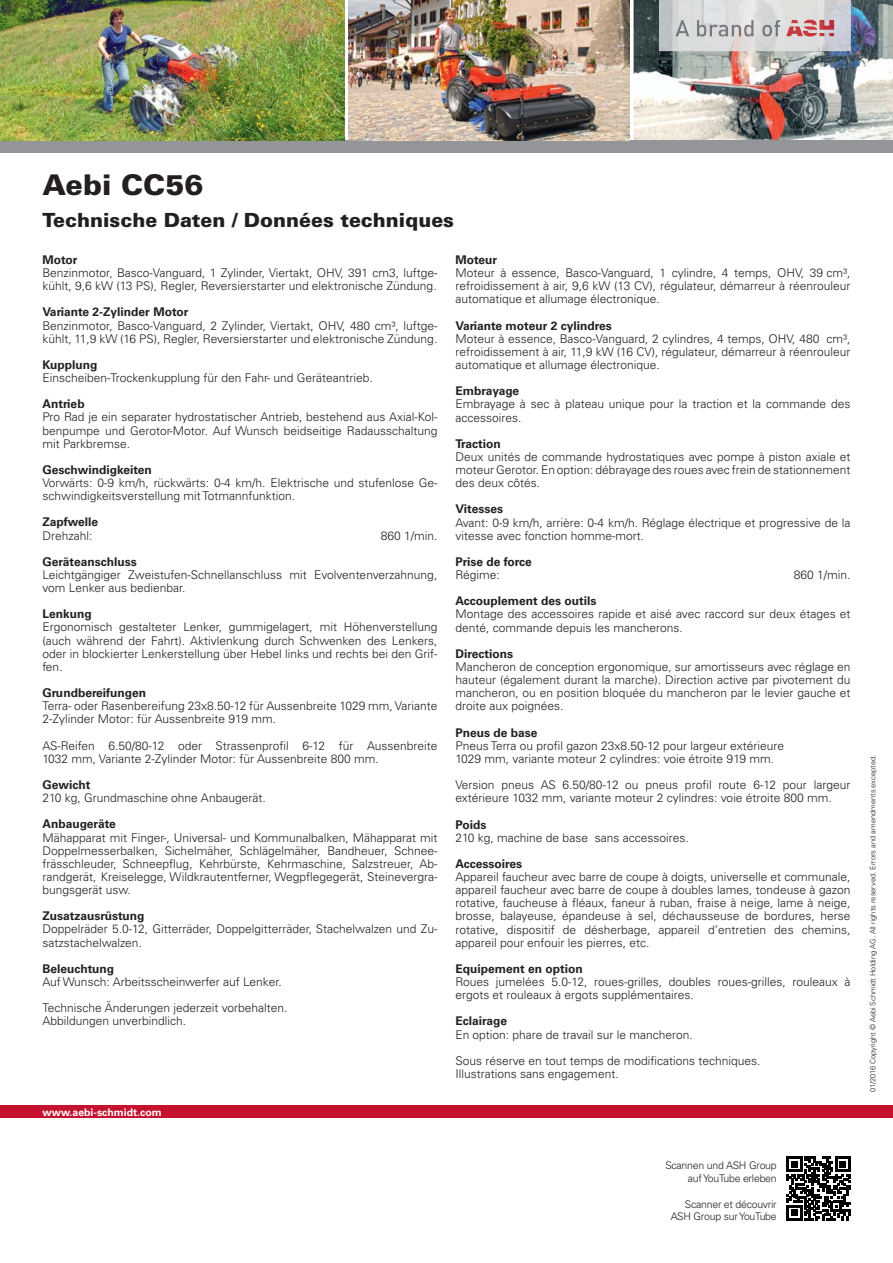
<style>
.page{position:relative;width:893px;height:1263px;background:#fff}
.page>*{position:absolute;margin:0;border:0;box-sizing:border-box;transform-origin:0 0}
.t1{font:900 28.5px "Univers LT Pro 75";color:#231f20}
.t2{font:900 19.5px "Univers LT Pro 75";color:#231f20}
.t3{font:300 12px/13.2px "Univers LT Pro 45";color:#231f20}
.t4{font:700 12px "Univers LT Pro 65";color:#231f20}
.t5{font:300 10.5px/12.8px "Univers LT Pro 45";letter-spacing:-.02em;color:#231f20;text-align:right}
.t6{font:700 10.5px "Univers LT Pro 65";color:#fff}
.t7{font:300 7.5px "Univers LT Pro 45";color:#231f20}
</style>
<div class="page">
<img style="left:633px;top:0;width:260px;height:140px">
<div style="left:0;top:140px;width:893px;height:13px;background:#939598"></div>
<img style="left:659px;top:0;width:191px;height:51px">
<img style="left:819px;top:20px;width:15px;height:16px">
<img style="left:786px;top:20px;width:31px;height:17px">
<img style="left:675px;top:20px;width:105px;height:17px">
<div style="left:0;top:1106px;width:893px;height:12px;background:#c4122f"></div>
<img style="left:0;top:0;width:344px;height:140px">
<img style="left:349px;top:0;width:280px;height:140px">
<svg style="left:787px;top:1157px;width:63px;height:63px"></svg>
<h1 class="t1" style="left:42px;top:169px;width:162px">Aebi CC56</h1>
<h2 class="t2" style="left:42px;top:208px;width:413px">Technische Daten / Données techniques</h2>
<p class="t4" style="left:42px;top:255px;width:37px">Motor</p>
<p class="t3" style="left:42px;top:267px;width:396px">Benzinmotor, Basco-Vanguard, 1 Zylinder, Viertakt, OHV, 391 cm3, luftge&shy;kühlt, 9,6 kW (13 PS), Regler, Reversierstarter und elektronische Zündung.</p>
<p class="t4" style="left:42px;top:308px;width:147px">Variante 2-Zylinder Motor</p>
<p class="t3" style="left:42px;top:320px;width:396px">Benzinmotor, Basco-Vanguard, 2 Zylinder, Viertakt, OHV, 480 cm³, luftge&shy;kühlt, 11,9 kW (16 PS), Regler, Reversierstarter und elektronische Zündung.</p>
<p class="t4" style="left:42px;top:360px;width:57px">Kupplung</p>
<p class="t3" style="left:42px;top:372px;width:332px">Einscheiben-Trockenkupplung für den Fahr- und Geräteantrieb.</p>
<p class="t4" style="left:42px;top:400px;width:44px">Antrieb</p>
<p class="t3" style="left:42px;top:412px;width:396px;text-align:justify">Pro Rad je ein separater hydrostatischer Antrieb, bestehend aus Axial-Kol&shy;benpumpe und Gerotor-Motor. Auf Wunsch beidseitige Radausschaltung mit Parkbremse.</p>
<p class="t4" style="left:42px;top:465px;width:111px">Geschwindigkeiten</p>
<p class="t3" style="left:42px;top:477px;width:396px">Vorwärts: 0-9 km/h, rückwärts: 0-4 km/h. Elektrische und stufenlose Ge&shy;schwindigkeitsverstellung mit Totmannfunktion.</p>
<p class="t4" style="left:42px;top:518px;width:57px">Zapfwelle</p>
<p class="t3" style="left:42px;top:530px;width:52px">Drehzahl:</p>
<p class="t3" style="left:381px;top:530px;width:58px">860 1/min.</p>
<p class="t4" style="left:42px;top:557px;width:96px">Geräteanschluss</p>
<p class="t3" style="left:42px;top:569px;width:396px">Leichtgängiger Zweistufen-Schnellanschluss mit Evolventenverzahnung, vom Lenker aus bedienbar.</p>
<p class="t4" style="left:42px;top:610px;width:51px">Lenkung</p>
<p class="t3" style="left:42px;top:622px;width:396px;text-align:justify">Ergonomisch gestalteter Lenker, gummigelagert, mit Höhenverstellung (auch während der Fahrt). Aktivlenkung durch Schwenken des Lenkers, oder in blockierter Lenkerstellung über Hebel links und rechts bei den Grif&shy;fen.</p>
<p class="t4" style="left:42px;top:689px;width:105px">Grundbereifungen</p>
<p class="t3" style="left:42px;top:700px;width:396px">Terra- oder Rasenbereifung 23x8.50-12 für Aussenbreite 1029 mm, Variante<br>2-Zylinder Motor: für Aussenbreite 919 mm.</p>
<p class="t3" style="left:42px;top:740px;width:396px">AS-Reifen 6.50/80-12 oder Strassenprofil 6-12 für Aussenbreite<br>1032 mm, Variante 2-Zylinder Motor: für Aussenbreite 800 mm.</p>
<p class="t4" style="left:42px;top:780px;width:50px">Gewicht</p>
<p class="t3" style="left:42px;top:792px;width:225px">210 kg, Grundmaschine ohne Anbaugerät.</p>
<p class="t4" style="left:42px;top:820px;width:75px">Anbaugeräte</p>
<p class="t3" style="left:42px;top:832px;width:396px;text-align:justify">Mähapparat mit Finger-, Universal- und Kommunalbalken, Mähapparat mit Doppelmesserbalken, Sichelmäher, Schlägel mäher, Bandheuer, Schnee&shy;frässchleuder, Schneepflug, Kehr bürste, Kehrmaschine, Salzstreuer, Ab&shy;randgerät, Kreiselegge, Wildkrautentferner, Wegpflege gerät, Steinevergra&shy;bungsgerät usw.</p>
<p class="t4" style="left:42px;top:912px;width:104px">Zusatzausrüstung</p>
<p class="t3" style="left:42px;top:924px;width:396px">Doppelräder 5.0-12, Gitterräder, Doppelgitterräder, Stachelwalzen und Zu&shy;satzstachelwalzen.</p>
<p class="t4" style="left:42px;top:964px;width:73px">Beleuchtung</p>
<p class="t3" style="left:42px;top:970px;width:247px;line-height:26.2px">Auf Wunsch: Arbeitsscheinwerfer auf Lenker.<br>Technische Änderungen jederzeit vorbehalten.</p>
<p class="t3" style="left:42px;top:1015px;width:145px">Abbildungen un ver bindlich.</p>
<p class="t6" style="left:42px;top:1108px;width:121px">www.aebi-schmidt.com</p>
<p class="t4" style="left:455px;top:255px;width:43px">Moteur</p>
<p class="t3" style="left:455px;top:267px;width:396px;text-align:justify">Moteur à essence, Basco-Vanguard, 1 cylindre, 4 temps, OHV, 39 cm³, refroidissement à air, 9,6 kW (13 CV), régulateur, démarreur à réenrouleur automatique et allumage électronique.</p>
<p class="t4" style="left:455px;top:321px;width:158px">Variante moteur 2 cylindres</p>
<p class="t3" style="left:455px;top:333px;width:396px;text-align:justify">Moteur à essence, Basco-Vanguard, 2 cylindres, 4 temps, OHV, 480 cm³, refroidissement à air, 11,9 kW (16 CV), régulateur, démarreur à réenrouleur automatique et allumage électronique.</p>
<p class="t4" style="left:455px;top:387px;width:65px">Embrayage</p>
<p class="t3" style="left:455px;top:399px;width:396px">Embrayage à sec à plateau unique pour la traction et la commande des accessoires.</p>
<p class="t4" style="left:455px;top:439px;width:47px">Traction</p>
<p class="t3" style="left:455px;top:451px;width:396px;text-align:justify">Deux unités de commande hydrostatiques avec pompe à piston axiale et moteur Gerotor. En option: débrayage des roues avec frein de stationnement des deux côtés.</p>
<p class="t4" style="left:455px;top:505px;width:49px">Vitesses</p>
<p class="t3" style="left:455px;top:517px;width:396px">Avant: 0-9 km/h, arrière: 0-4 km/h. Réglage électrique et progressive de la vitesse avec fonction homme-mort.</p>
<p class="t4" style="left:455px;top:557px;width:78px">Prise de force</p>
<p class="t3" style="left:455px;top:569px;width:46px">Régime:</p>
<p class="t3" style="left:794px;top:569px;width:58px">860 1/min.</p>
<p class="t4" style="left:455px;top:597px;width:143px">Accouplement des outils</p>
<p class="t3" style="left:455px;top:609px;width:396px">Montage des accessoires rapide et aisé avec raccord sur deux étages et denté, commande depuis les mancherons.</p>
<p class="t4" style="left:455px;top:649px;width:59px">Directions</p>
<p class="t3" style="left:455px;top:661px;width:396px;text-align:justify">Mancheron de conception ergonomique, sur amortisseurs avec réglage en hauteur (également durant la marche). Direction active par pivotement du mancheron, ou en position bloquée du mancheron par le levier gauche et droite aux poignées.</p>
<p class="t4" style="left:455px;top:728px;width:84px">Pneus de base</p>
<p class="t3" style="left:455px;top:740px;width:330px">Pneus Terra ou profil gazon 23x8.50-12 pour largeur extérieure<br>1029 mm, variante moteur 2 cylindres: voie étroite 919 mm.</p>
<p class="t3" style="left:455px;top:779px;width:396px">Version pneus AS 6.50/80-12 ou pneus profil route 6-12 pour largeur extérieure 1032 mm, variante moteur 2 cylindres: voie étroite 800 mm.</p>
<p class="t4" style="left:455px;top:820px;width:32px">Poids</p>
<p class="t3" style="left:455px;top:832px;width:235px">210 kg, machine de base sans accessoires.</p>
<p class="t4" style="left:455px;top:859px;width:68px">Accessoires</p>
<p class="t3" style="left:455px;top:871px;width:396px;text-align:justify">Appareil faucheur avec barre de coupe à doigts, universelle et communale, appareil faucheur avec barre de coupe à doubles lames, tondeuse à gazon rotative, faucheuse à fléaux, faneur à ruban, fraise à neige, lame à neige, brosse, balayeuse, épandeuse à sel, déchausseuse de bordures, herse rotative, dispositif de désherbage, appareil d’entretien des chemins, appareil pour enfouir les pierres, etc.</p>
<p class="t4" style="left:455px;top:964px;width:129px">Equipement en option</p>
<p class="t3" style="left:455px;top:976px;width:396px">Roues jumelées 5.0-12, roues-grilles, doubles roues-grilles, rouleaux à ergots et rouleaux à ergots supplémentaires.</p>
<p class="t4" style="left:455px;top:1017px;width:53px">Eclairage</p>
<p class="t3" style="left:455px;top:1022px;width:306px;line-height:26.2px">En option: phare de travail sur le mancheron.<br>Sous réserve en tout temps de modifications techniques.</p>
<p class="t3" style="left:455px;top:1068px;width:165px">Illustrations sans engagement.</p>
<p class="t5" style="left:665px;top:1160px;width:113px">Scannen und ASH Group auf YouTube erleben</p>
<p class="t5" style="left:671px;top:1198px;width:108px">Scanner et découvrir<br>ASH Group sur YouTube</p>
<p class="t7" style="left:870px;top:1092px;width:338px;rotate:-90deg">01/2016 Copyright © Aebi Schmidt Holding AG. All rights reserved. Errors and amendments excepted.</p>
</div>
